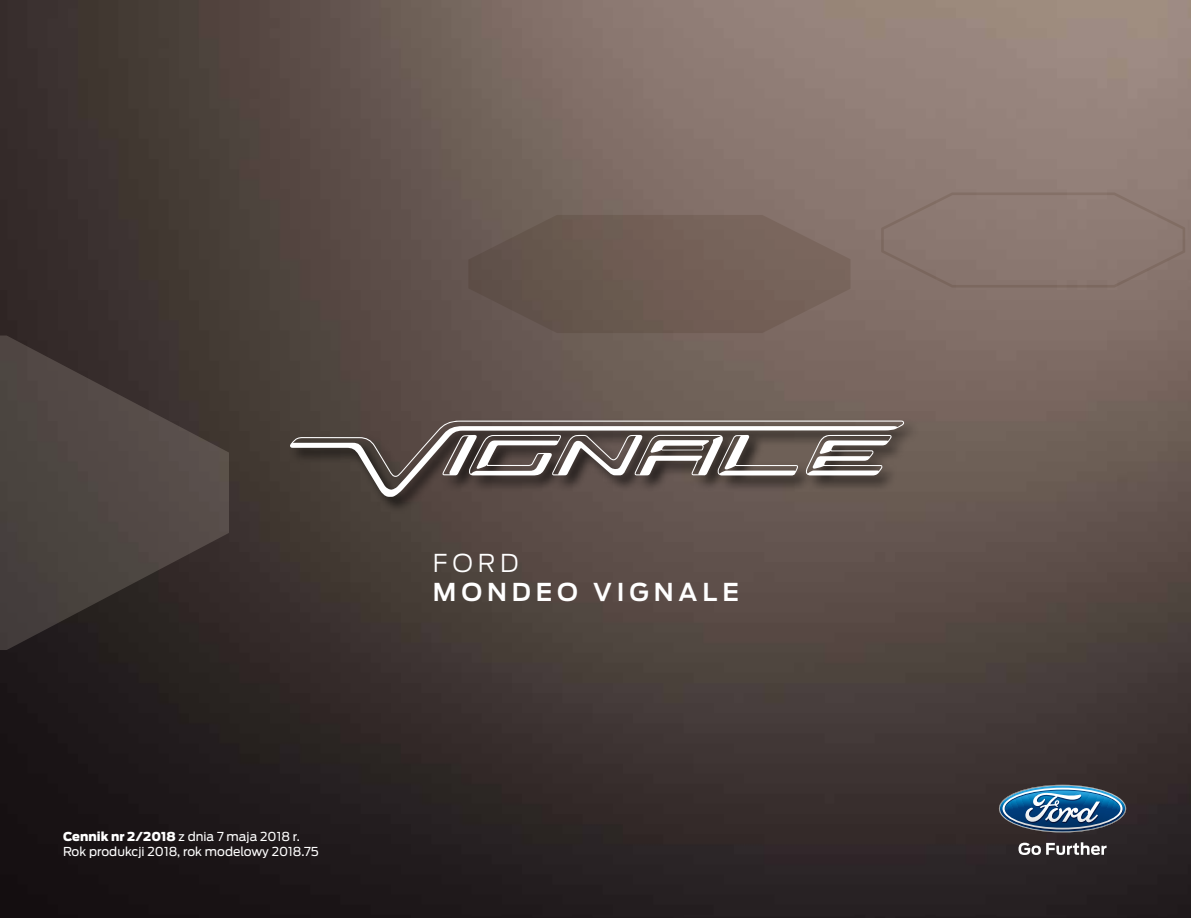
<style>
.page{position:relative;width:1191px;height:918px;background:#fff}
.page>*{position:absolute;margin:0;border:0;box-sizing:border-box;transform-origin:0 0}
.t1{font:600 24.5px "Ford Antenna";letter-spacing:.2em;color:#fff}
.t2{font:300 24.5px "Ford Antenna";color:#fff}
.t3{font:12.25px/14.7px "Ford Antenna";color:#fff}
.s1{font-weight:900}
</style>
<div class="page">
<img style="left:0;top:0;width:1191px;height:918px">
<div style="left:288px;top:418px;width:632px;height:95px;background:#000;opacity:.75"></div>
<svg style="left:290px;top:420px;width:614px;height:77px;background:#6a5f5a"></svg>
<svg style="left:805px;top:435px;width:86px;height:40px"></svg>
<svg style="left:442px;top:435px;width:356px;height:40px"></svg>
<svg style="left:468px;top:215px;width:382px;height:118px;background:#6f5d55"></svg>
<div style="left:881px;top:192px;width:304px;height:95px;background:#8c7972"></div>
<svg style="left:0;top:334px;width:231px;height:318px;background:#453c39"></svg>
<svg style="left:1018px;top:842px;width:88px;height:13px"></svg>
<img style="left:999px;top:785px;width:127px;height:47px">
<p class="t3" style="left:63px;top:828px;width:257px"><span class="s1">Cennik nr 2/2018</span> z dnia 7 maja 2018 r.<br>Rok produkcji 2018, rok modelowy 2018.75</p>
<h1 class="t2" style="left:433px;top:542px;width:87px">FORD</h1>
<h1 class="t1" style="left:433px;top:570px;width:307px">MONDEO VIGNALE</h1>
</div>
